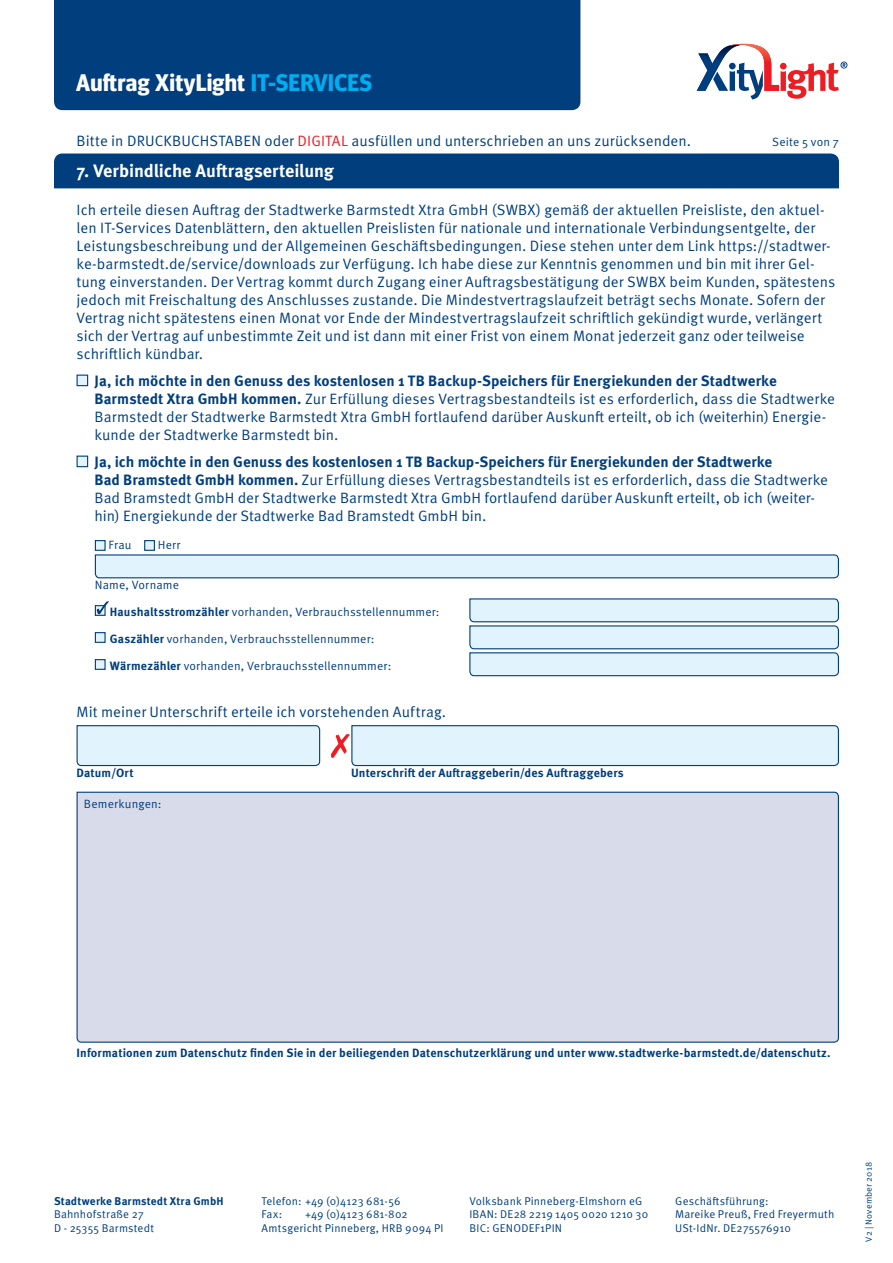
<style>
.page{position:relative;width:893px;height:1263px;background:#fff}
.page>*{position:absolute;margin:0;border:0;box-sizing:border-box;transform-origin:0 0}
.t1{font:700 24px "Meta Headline OT";letter-spacing:.01em;color:#fff}
.t2{font:700 18px "Meta OT";letter-spacing:-.005em;color:#fff}
.t3{font:15px/18px "Meta OT Norm";color:#003e7e}
.t4{font:700 15px "Meta OT";letter-spacing:.005em;color:#003e7e}
.t5{font:12px "Meta OT Norm";letter-spacing:.01em;color:#003e7e}
.t6{font:700 12px "Meta OT";letter-spacing:.015em;color:#003e7e}
.t7{font:11.25px/13.5px "Meta OT Norm";letter-spacing:.015em;color:#003e7e}
.t8{font:700 11.25px "Meta OT";letter-spacing:.015em;color:#003e7e}
.t9{font:9px "Meta OT Norm";letter-spacing:.025em;color:#003e7e}
.s1{color:#00aeef}
.s2{color:#ed1d24}
.s3{font-family:"Meta OT";font-weight:700}
</style>
<div class="page">
<div style="left:54px;top:0;width:526px;height:110px;background:#003e7e"></div>
<svg style="left:697px;top:44px;width:150px;height:55px"></svg>
<div style="left:77px;top:375px;width:11px;height:11px;background:#e1f4fd;border:1px solid #003e7e"></div>
<div style="left:77px;top:456px;width:11px;height:11px;background:#e1f4fd;border:1px solid #003e7e"></div>
<div style="left:54px;top:153px;width:785px;height:35px;background:#003e7e"></div>
<svg style="left:76px;top:725px;width:245px;height:42px;background:#d4e9f5"></svg>
<svg style="left:331px;top:725px;width:508px;height:42px;background:#d6e8f4"></svg>
<div style="left:76px;top:791px;width:763px;height:252px;background:#d8dcea"></div>
<svg style="left:95px;top:605px;width:11px;height:11px"></svg>
<div style="left:95px;top:632px;width:11px;height:11px;background:#e1f4fd;border:1px solid #003e7e"></div>
<div style="left:95px;top:659px;width:11px;height:11px;background:#e1f4fd;border:1px solid #003e7e"></div>
<svg style="left:469px;top:598px;width:370px;height:79px;background:#cfe4f1"></svg>
<div style="left:95px;top:540px;width:11px;height:11px;background:#e1f4fd;border:1px solid #003e7e"></div>
<div style="left:144px;top:540px;width:11px;height:11px;background:#e1f4fd;border:1px solid #003e7e"></div>
<svg style="left:94px;top:554px;width:745px;height:25px;background:#cde3f1"></svg>
<svg style="left:97px;top:601px;width:12px;height:13px"></svg>
<h1 class="t1" style="left:76px;top:68px;width:297px">Auftrag XityLight <span class="s1">IT-SERVICES</span></h1>
<p class="t3" style="left:77px;top:132px;width:616px">Bitte in DRUCKBUCHSTABEN oder <span class="s2">DIGITAL</span> ausfüllen und unterschrieben an uns zurücksenden.</p>
<p class="t5" style="left:772px;top:135px;width:68px">Seite 5 von 7</p>
<p class="t2" style="left:77px;top:159px;width:259px">7. Verbindliche Auftragserteilung</p>
<p class="t3" style="left:77px;top:201px;width:760px">Ich erteile diesen Auftrag der Stadtwerke Barmstedt Xtra GmbH (SWBX) gemäß der aktuellen Preisliste, den aktuel&shy;len IT-Services Datenblättern, den aktuellen Preislisten für nationale und internationale Verbindungsentgelte, der Leistungsbeschreibung und der Allgemeinen Geschäftsbedingungen. Diese stehen unter dem Link https://stadtwer&shy;ke-barmstedt.de/service/downloads zur Verfügung. Ich habe diese zur Kenntnis genommen und bin mit ihrer Gel&shy;tung einverstanden. Der Vertrag kommt durch Zugang einer Auftragsbestätigung der SWBX beim Kunden, spätestens jedoch mit Freischaltung des Anschlusses zustande. Die Mindestvertragslaufzeit beträgt sechs Monate. Sofern der Vertrag nicht spätestens einen Monat vor Ende der Mindestvertragslaufzeit schriftlich gekündigt wurde, verlängert sich der Vertrag auf unbestimmte Zeit und ist dann mit einer Frist von einem Monat jederzeit ganz oder teilweise schriftlich kündbar.</p>
<p class="t4" style="left:95px;top:371px;width:684px">Ja, ich möchte in den Genuss des kostenlosen 1 TB Backup-Speichers für Energiekunden der Stadtwerke</p>
<p class="t3" style="left:95px;top:390px;width:742px"><span class="s3">Barmstedt Xtra GmbH kommen.</span> Zur Erfüllung dieses Vertragsbestandteils ist es erforderlich, dass die Stadtwerke<br>Barmstedt der Stadtwerke Barmstedt Xtra GmbH fortlaufend darüber Auskunft erteilt, ob ich (weiterhin) Energie&shy;kunde der Stadtwerke Barmstedt bin.</p>
<p class="t4" style="left:95px;top:452px;width:679px">Ja, ich möchte in den Genuss des kostenlosen 1 TB Backup-Speichers für Energiekunden der Stadtwerke</p>
<p class="t3" style="left:95px;top:471px;width:735px"><span class="s3">Bad Bramstedt GmbH kommen.</span> Zur Erfüllung dieses Vertragsbestandteils ist es erforderlich, dass die Stadtwerke<br>Bad Bramstedt GmbH der Stadtwerke Barmstedt Xtra GmbH fortlaufend darüber Auskunft erteilt, ob ich (weiter&shy;hin) Energiekunde der Stadtwerke Bad Bramstedt GmbH bin.</p>
<p class="t5" style="left:109px;top:538px;width:24px">Frau</p>
<p class="t5" style="left:158px;top:538px;width:24px">Herr</p>
<p class="t5" style="left:95px;top:577px;width:86px">Name, Vorname</p>
<p class="t5" style="left:110px;top:604px;width:331px"><span class="s3">Haushaltsstromzähler</span> vorhanden, Verbrauchsstellennummer:</p>
<p class="t5" style="left:110px;top:631px;width:266px"><span class="s3">Gaszähler</span> vorhanden, Verbrauchsstellennummer:</p>
<p class="t5" style="left:110px;top:658px;width:283px"><span class="s3">Wärmezähler</span> vorhanden, Verbrauchsstellennummer:</p>
<p class="t3" style="left:77px;top:703px;width:371px">Mit meiner Unterschrift erteile ich vorstehenden Auftrag.</p>
<p class="t6" style="left:77px;top:765px;width:59px">Datum/Ort</p>
<p class="t6" style="left:351px;top:765px;width:274px">Unterschrift der Auftraggeberin/des Auftraggebers</p>
<p class="t5" style="left:84px;top:797px;width:79px">Bemerkungen:</p>
<p class="t6" style="left:77px;top:1045px;width:755px">Informationen zum Datenschutz finden Sie in der beiliegenden Datenschutzerklärung und unter www.stadtwerke-barmstedt.de/datenschutz.</p>
<p class="t8" style="left:54px;top:1193px;width:171px">Stadtwerke Barmstedt Xtra GmbH</p>
<p class="t7" style="left:54px;top:1207px;width:101px">Bahnhofstraße 27<br>D - 25355 Barmstedt</p>
<p class="t7" style="left:261px;top:1194px;width:141px">Telefon: +49 (0)4123 681-56<br>Fax:</p>
<p class="t7" style="left:261px;top:1207px;width:184px;text-indent:44px">+49 (0)4123 681-802<br>Amtsgericht Pinneberg, HRB 9094 PI</p>
<p class="t7" style="left:469px;top:1194px;width:180px">Volksbank Pinneberg-Elmshorn eG<br>IBAN: DE28 2219 1405 0020 1210 30<br>BIC: GENODEF1PIN</p>
<p class="t7" style="left:675px;top:1194px;width:161px">Geschäftsführung:<br>Mareike Preuß, Fred Freyermuth<br>USt-IdNr. DE275576910</p>
<p class="t9" style="left:863px;top:1242px;width:81px;rotate:-90deg">V2 | November 2018</p>
</div>
